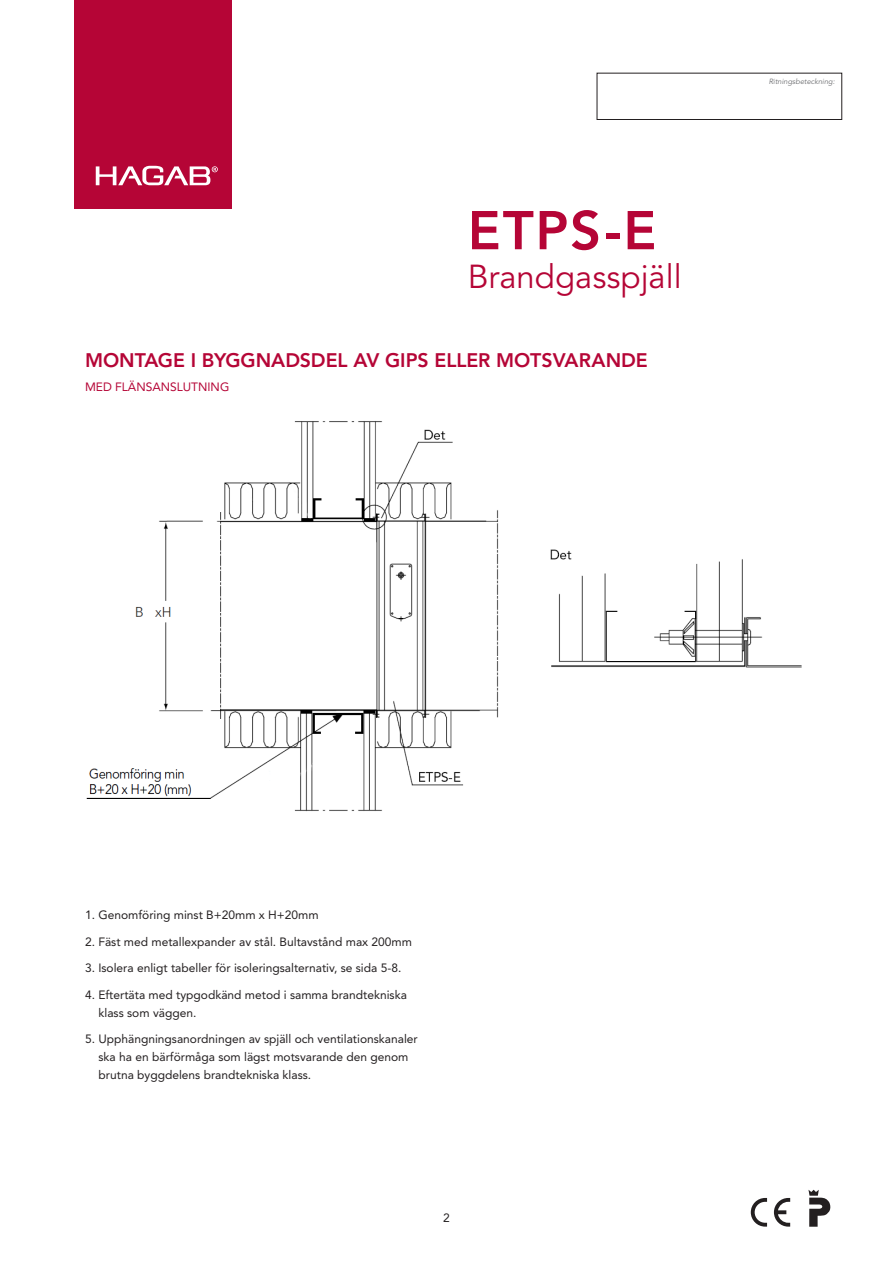
<style>
.page{position:relative;width:893px;height:1263px;background:#fff}
.page>*{position:absolute;margin:0;border:0;box-sizing:border-box;transform-origin:0 0}
.t1{font:800 54px "Avenir LT Std";color:#b50536}
.t2{font:33px "Avenir LT Std";color:#b50536}
.Datablad_-_mellanrub{font:800 19.5px "Avenir LT Std";color:#b50536}
.Datablad_-_brödtext{font:12px/18px "Avenir LT Std";color:#231f20}
.Datablad_-_mellanrub-2{font:12px "Avenir LT Std";color:#b50536}
.Datablad_mellanrubri{font:12px "Avenir LT Std";color:#231f20}
.t3{font:italic 7.5px "Avenir LT Std";color:#6c6d70}
</style>
<div class="page">
<div style="left:74px;top:0;width:158px;height:209px;background:#b50536"></div>
<svg style="left:96px;top:166px;width:122px;height:19px"></svg>
<img style="left:86px;top:421px;width:716px;height:391px">
<svg style="left:808px;top:1190px;width:22px;height:37px"></svg>
<svg style="left:751px;top:1198px;width:16px;height:28px"></svg>
<svg style="left:774px;top:1198px;width:16px;height:28px"></svg>
<div style="left:597px;top:73px;width:245px;height:47px;border:1px solid #231f20"></div>
<p class="t1" style="left:468px;top:199px;width:190px">ETPS-E</p>
<p class="t2" style="left:468px;top:258px;width:215px">Brandgasspjäll</p>
<p class="Datablad_-_mellanrub" style="left:85px;top:348px;width:564px">MONTAGE I BYGGNADSDEL AV GIPS ELLER MOTSVARANDE</p>
<p class="Datablad_-_mellanrub-2" style="left:85px;top:379px;width:146px">MED FLÄNSANSLUTNING</p>
<p class="t3" style="left:769px;top:77px;width:68px">Ritningsbeteckning:</p>
<p class="Datablad_-_brödtext" style="left:85px;top:906px;width:235px">1. Genomföring minst B+20mm x H+20mm</p>
<p class="Datablad_-_brödtext" style="left:85px;top:932px;width:329px">2. Fäst med metallexpander av stål. Bultavstånd max 200mm</p>
<p class="Datablad_-_brödtext" style="left:85px;top:959px;width:318px">3. Isolera enligt tabeller för isoleringsalternativ, se sida 5-8.</p>
<p class="Datablad_-_brödtext" style="left:99px;top:985px;width:310px;text-indent:-14px">4. Eftertäta med typgodkänd metod i samma brandtekniska klass som väggen.</p>
<p class="Datablad_-_brödtext" style="left:99px;top:1030px;width:321px;text-indent:-14px">5. Upphängningsanordningen av spjäll och ventilationskanaler ska ha en bärförmåga som lägst motsvarande den genom brutna byggdelens brandtekniska klass.</p>
<p class="Datablad_mellanrubri" style="left:443px;top:1211px;width:8px">2</p>
</div>
